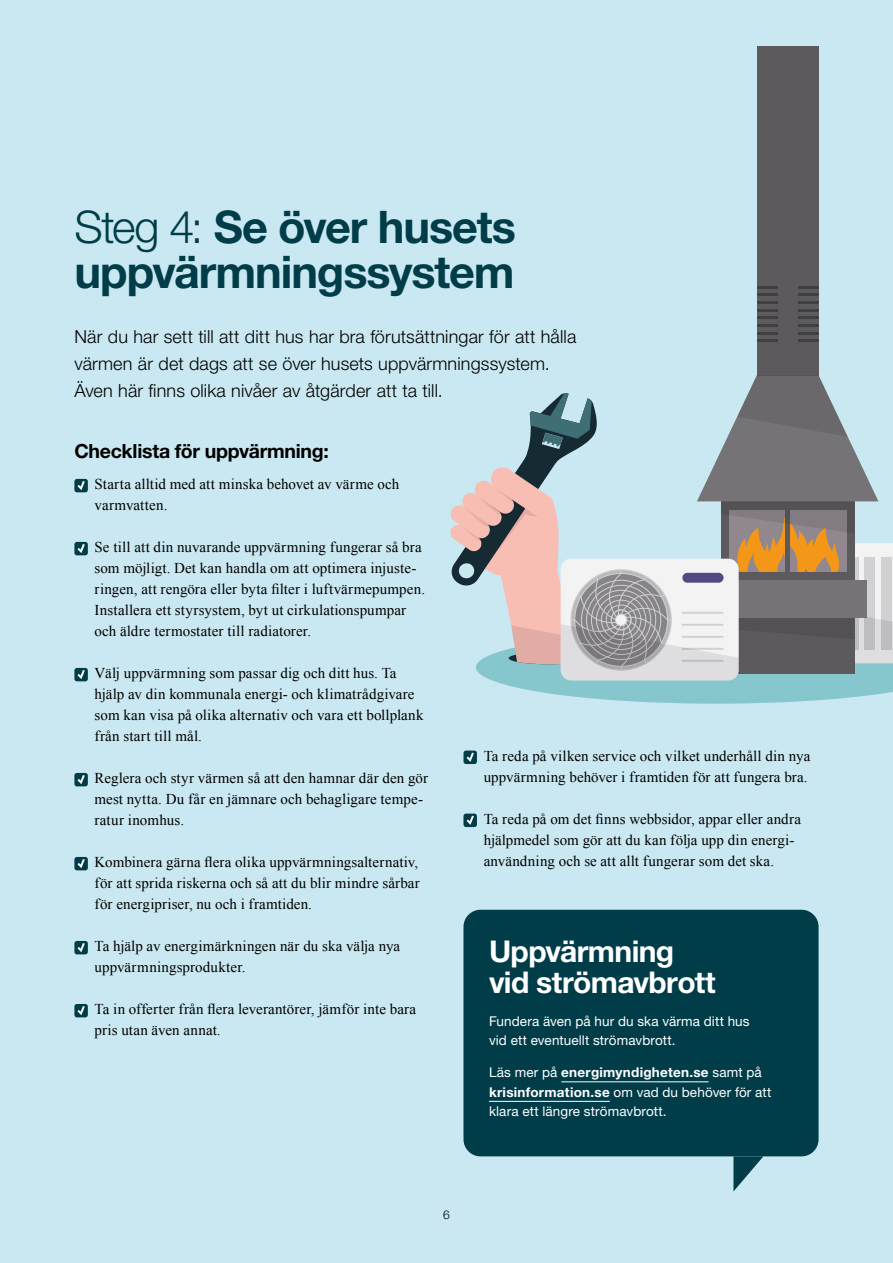
<style>
.page{position:relative;width:893px;height:1263px;background:#cae8f1}
.page>*{position:absolute;margin:0;border:0;box-sizing:border-box;transform-origin:0 0}
.H1_Rubrik{font:700 45px "Ttdtvq Helvetica Neue LT Std";letter-spacing:-.025em;color:#013d49}
.H_Faktarubrik{font:700 30px/31.5px "Ttdtvq Helvetica Neue LT Std";letter-spacing:-.02em;color:#fff}
.H2_Mellis{font:700 19.5px "Ttdtvq Helvetica Neue LT Std";letter-spacing:-.015em;color:#000}
.Ingress{font:300 18px/27px "Cvgjww Helvetica Neue LT Std";letter-spacing:.01em;color:#000}
.t1{font:15px/21px "Pfmcqq Times New Roman";letter-spacing:.01em;color:#000}
.t2{font:15px/21px "Qmbnny Times New Roman";letter-spacing:.01em;color:#000}
.P_Fakt{font:13.5px/19.5px "Pnlqmk Helvetica Neue LT Std";letter-spacing:.01em;color:#fff}
.t3{font:300 12px "Cvgjww Helvetica Neue LT Std";color:#000}
.s1{font-family:"Cvgjww Helvetica Neue LT Std";font-weight:300}
.s2{font-family:"Qmbnny Times New Roman"}
.s3{font-family:"Pfmcqq Times New Roman"}
.s4{font-family:"Ttdtvq Helvetica Neue LT Std";font-weight:700}
</style>
<div class="page">
<div style="left:757px;top:46px;width:61px;height:329px;background:#5c5a5c"></div>
<hr style="left:757px;top:286px;width:21px;height:2px;background:#404043">
<hr style="left:757px;top:294px;width:21px;height:2px;background:#404043">
<hr style="left:757px;top:301px;width:21px;height:2px;background:#404043">
<hr style="left:757px;top:309px;width:21px;height:2px;background:#404043">
<hr style="left:757px;top:317px;width:21px;height:2px;background:#404043">
<hr style="left:757px;top:324px;width:21px;height:2px;background:#404043">
<hr style="left:757px;top:332px;width:21px;height:2px;background:#404043">
<hr style="left:757px;top:340px;width:21px;height:2px;background:#404043">
<hr style="left:798px;top:286px;width:20px;height:2px;background:#404043">
<hr style="left:798px;top:294px;width:20px;height:2px;background:#404043">
<hr style="left:798px;top:301px;width:20px;height:2px;background:#404043">
<hr style="left:798px;top:309px;width:20px;height:2px;background:#404043">
<hr style="left:798px;top:317px;width:20px;height:2px;background:#404043">
<hr style="left:798px;top:324px;width:20px;height:2px;background:#404043">
<hr style="left:798px;top:332px;width:20px;height:2px;background:#404043">
<hr style="left:798px;top:340px;width:20px;height:2px;background:#404043">
<svg style="left:450px;top:375px;width:442px;height:329px"></svg>
<div style="left:74px;top:479px;width:14px;height:13px;background:#013d49;border-radius:3px"></div>
<svg style="left:75px;top:479px;width:10px;height:13px"></svg>
<div style="left:74px;top:542px;width:14px;height:13px;background:#013d49;border-radius:3px"></div>
<svg style="left:75px;top:542px;width:10px;height:13px"></svg>
<div style="left:74px;top:668px;width:14px;height:13px;background:#013d49;border-radius:3px"></div>
<svg style="left:75px;top:668px;width:10px;height:13px"></svg>
<div style="left:74px;top:773px;width:14px;height:13px;background:#013d49;border-radius:3px"></div>
<svg style="left:75px;top:773px;width:10px;height:13px"></svg>
<div style="left:74px;top:857px;width:14px;height:13px;background:#013d49;border-radius:3px"></div>
<svg style="left:75px;top:857px;width:10px;height:13px"></svg>
<div style="left:74px;top:941px;width:14px;height:13px;background:#013d49;border-radius:3px"></div>
<svg style="left:75px;top:941px;width:10px;height:13px"></svg>
<div style="left:74px;top:1004px;width:14px;height:13px;background:#013d49;border-radius:3px"></div>
<svg style="left:75px;top:1004px;width:10px;height:13px"></svg>
<svg style="left:463px;top:750px;width:14px;height:14px"></svg>
<svg style="left:464px;top:750px;width:12px;height:14px"></svg>
<svg style="left:463px;top:813px;width:14px;height:14px"></svg>
<svg style="left:464px;top:813px;width:12px;height:14px"></svg>
<div style="left:463px;top:910px;width:356px;height:246px;background:#013d49;border-radius:17px"></div>
<svg style="left:733px;top:1156px;width:30px;height:35px"></svg>
<hr style="left:561px;top:1081px;width:148px;height:1px;background:#fff">
<hr style="left:489px;top:1101px;width:121px;height:1px;background:#fff">
<h1 class="H1_Rubrik" style="left:74px;top:199px;width:443px"><span class="s1">Steg 4:</span> Se över husets</h1>
<h1 class="H1_Rubrik" style="left:74px;top:244px;width:442px">uppvärmningssystem</h1>
<p class="Ingress" style="left:74px;top:323px;width:503px">När du har sett till att ditt hus har bra förutsättningar för att hålla värmen är det dags att se över husets uppvärmningssystem.<br>Även här finns olika nivåer av åtgärder att ta till.</p>
<h2 class="H2_Mellis" style="left:74px;top:439px;width:256px">Checklista för uppvärmning:</h2>
<p class="t1" style="left:95px;top:473px;width:306px">Starta alltid med att minska behovet av värme och varmvatten.</p>
<p class="t1" style="left:95px;top:536px;width:332px">Se till att din nuvarande uppvärmning fungerar så bra som möjligt. Det kan handla om att optimera injuste&shy;<span class="s2">ringen, att rengöra eller byta filter i luftvärmepumpen.<br></span>Installera ett styrsystem, byt ut cirkulationspumpar och äldre termostater till radiatorer.</p>
<p class="t1" style="left:95px;top:662px;width:331px">Välj uppvärmning som passar dig och ditt hus. Ta hjälp av din kommunala energi- och klimatrådgivare som kan visa på olika alternativ och vara ett bollplank från start till mål.</p>
<p class="t1" style="left:95px;top:767px;width:335px">Reglera och styr värmen så att den hamnar där den gör mest nytta. Du får en jämnare och behagligare tempe&shy;ratur inomhus.</p>
<p class="t1" style="left:95px;top:851px;width:327px;text-align:justify"><span class="s2">Kombinera gärna flera olika uppvärmningsalternativ, </span>för att sprida riskerna och så att du blir mindre sårbar för energipriser, nu och i framtiden.</p>
<p class="t1" style="left:95px;top:935px;width:307px">Ta hjälp av energimärkningen när du ska välja nya uppvärmningsprodukter.</p>
<p class="t2" style="left:95px;top:998px;width:323px">Ta in offerter från flera leverantörer, jämför inte bara <span class="s3">pris utan även annat.</span></p>
<p class="t1" style="left:484px;top:745px;width:328px">Ta reda på vilken service och vilket underhåll din nya uppvärmning behöver i framtiden för att fungera bra.</p>
<p class="t1" style="left:484px;top:808px;width:319px"><span class="s2">Ta reda på om det finns webbsidor, appar eller andra </span>hjälpmedel som gör att du kan följa upp din energi&shy;användning och se att allt fungerar som det ska.</p>
<h2 class="H_Faktarubrik" style="left:489px;top:935px;width:228px">Uppvärmning vid strömavbrott</h2>
<p class="P_Fakt" style="left:489px;top:1011px;width:262px">Fundera även på hur du ska värma ditt hus vid ett eventuellt strömavbrott.</p>
<p class="P_Fakt" style="left:489px;top:1062px;width:284px">Läs mer på <span class="s4">energimyndigheten.se</span> samt på <span class="s4">krisinformation.se</span> om vad du behöver för att klara ett längre strömavbrott.</p>
<p class="t3" style="left:443px;top:1207px;width:8px">6</p>
</div>
